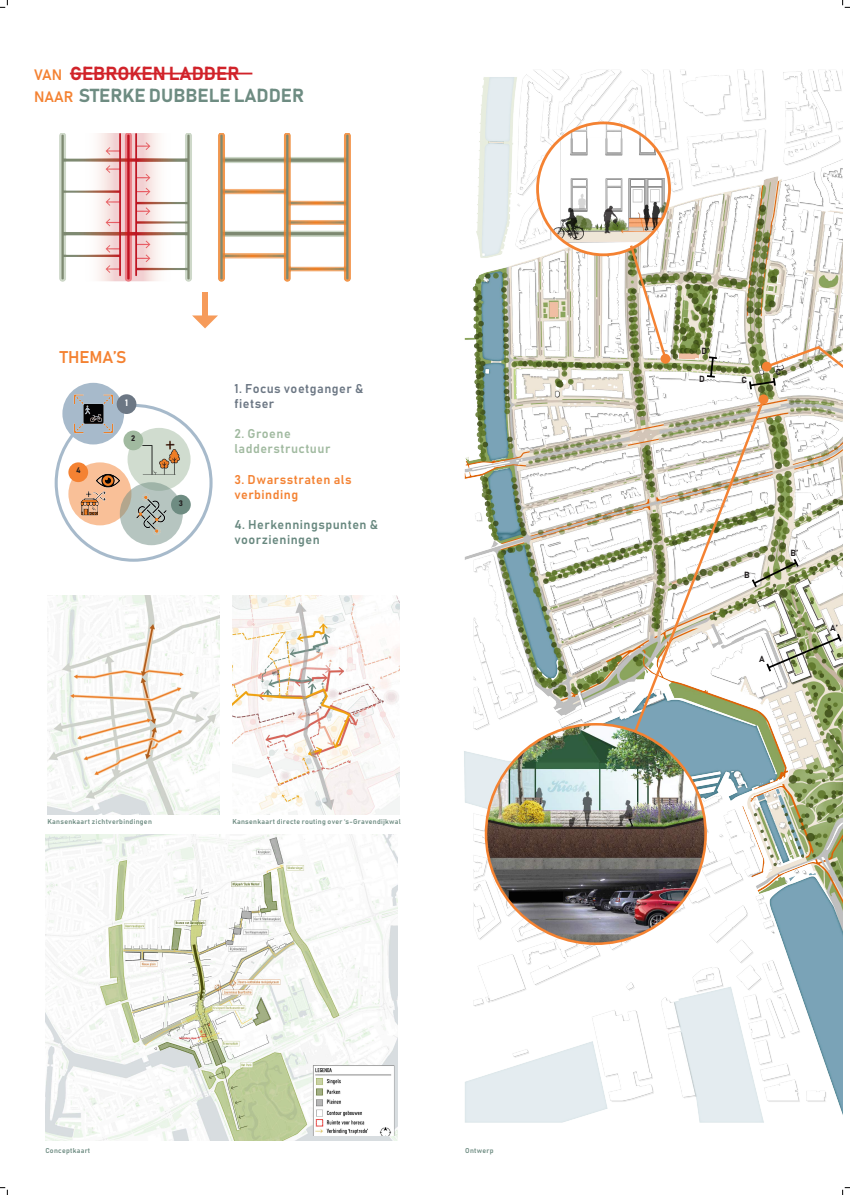
<style>
.page{position:relative;width:850px;height:1195px;background:#fff}
.page>*{position:absolute;margin:0;border:0;box-sizing:border-box;transform-origin:0 0}
.t1{font:18.65px/22.4px "Bahnschrift";color:#6e8c82}
.t2{font:16.8px "Bahnschrift";color:#f48232}
.t3{font:12.6px/15.1px "Bahnschrift";letter-spacing:.04em;color:#68887f}
.t4{font:12.6px/15.1px "Bahnschrift";letter-spacing:.04em;color:#f48232}
.t5{font:12.6px/15.1px "Bahnschrift";letter-spacing:.04em;color:#6c7784}
.t6{font:12.6px/15.1px "Bahnschrift";letter-spacing:.04em;color:#a1baa0}
.t7{font:9.24px "Bahnschrift";color:#fff}
.t8{font:8.75px "Bahnschrift";color:#231f20}
.t9{font:7.98px "Bahnschrift";color:#231f20}
.t10{font:7px "Bahnschrift";letter-spacing:.04em;color:#6e8c82}
.s1{font-size:14.91px;color:#f48232}
.s2{color:#d1232a}
</style>
<div class="page">
<img style="left:60px;top:133px;width:290px;height:148px">
<div style="left:68px;top:462px;width:63px;height:63px;background:#f9c098;border-radius:50%"></div>
<div style="left:127px;top:428px;width:63px;height:63px;background:#d0dccf;border-radius:50%"></div>
<svg style="left:120px;top:482px;width:63px;height:63px"></svg>
<img style="left:77px;top:491px;width:29px;height:26px">
<img style="left:96px;top:471px;width:30px;height:17px">
<img style="left:142px;top:440px;width:38px;height:35px">
<img style="left:127px;top:493px;width:48px;height:42px">
<div style="left:68px;top:462px;width:20px;height:20px;background:#f48232;border-radius:50%"></div>
<div style="left:171px;top:495px;width:20px;height:19px;background:#6e8c82;border-radius:50%"></div>
<div style="left:123px;top:430px;width:20px;height:20px;background:#a1baa0;border-radius:50%"></div>
<div style="left:62px;top:383px;width:62px;height:61px;background:#a7bacb;border-radius:50%"></div>
<img style="left:65px;top:382px;width:55px;height:58px">
<div style="left:117px;top:394px;width:19px;height:20px;background:#6c7784;border-radius:50%"></div>
<hr style="left:70px;top:73px;width:182px;height:1px;background:#d1232a">
<div style="left:202px;top:292px;width:6px;height:23px;background:#f69b5a"></div>
<svg style="left:192px;top:315px;width:26px;height:13px"></svg>
<img style="left:464px;top:70px;width:378px;height:1053px">
<img style="left:45px;top:834px;width:352px;height:306px">
<img style="left:308px;top:1051px;width:90px;height:84px">
<img style="left:232px;top:595px;width:167px;height:219px">
<img style="left:48px;top:595px;width:171px;height:219px">
<img style="left:537px;top:123px;width:132px;height:132px;border-radius:66px">
<div style="left:536px;top:121px;width:134px;height:135px;border:3px solid #f48232;border-radius:50%"></div>
<img style="left:486px;top:724px;width:219px;height:219px;border-radius:110px">
<svg style="left:766px;top:631px;width:76px;height:42px"></svg>
<svg style="left:766px;top:557px;width:33px;height:32px"></svg>
<svg style="left:704px;top:355px;width:14px;height:24px"></svg>
<svg style="left:747px;top:344px;width:95px;height:158px"></svg>
<svg style="left:761px;top:361px;width:10px;height:10px"></svg>
<svg style="left:627px;top:242px;width:41px;height:120px"></svg>
<div style="left:660px;top:354px;width:10px;height:9px;background:#f48232;border-radius:50%"></div>
<svg style="left:631px;top:396px;width:135px;height:339px"></svg>
<div style="left:758px;top:394px;width:10px;height:10px;background:#f48232;border-radius:50%"></div>
<svg style="left:0;top:0;width:8px;height:8px"></svg>
<svg style="left:0;top:1187px;width:8px;height:7px"></svg>
<svg style="left:842px;top:0;width:7px;height:8px"></svg>
<svg style="left:842px;top:1187px;width:7px;height:7px"></svg>
<h1 class="t1" style="left:34px;top:62px;width:271px"><span class="s1">VAN</span> <span class="s2">GEBROKEN LADDER<br></span><span class="s1">NAAR</span> STERKE DUBBELE LADDER</h1>
<h2 class="t2" style="left:60px;top:347px;width:68px">THEMA’S</h2>
<h3 class="t7" style="left:125px;top:397px;width:5px">1</h3>
<p class="t9" style="left:76px;top:465px;width:6px">4</p>
<p class="t9" style="left:131px;top:433px;width:6px">2</p>
<p class="t9" style="left:179px;top:498px;width:6px">3</p>
<h3 class="t5" style="left:234px;top:380px;width:130px">1. Focus voetganger &amp; fietser</h3>
<h3 class="t6" style="left:234px;top:426px;width:97px">2. Groene ladderstructuur</h3>
<h3 class="t4" style="left:234px;top:471px;width:118px">3. Dwarsstraten als verbinding</h3>
<h3 class="t3" style="left:234px;top:516px;width:145px">4. Herkenningspunten &amp; voorzieningen</h3>
<p class="t10" style="left:48px;top:816px;width:106px">Kansenkaart zichtverbindingen</p>
<p class="t10" style="left:232px;top:816px;width:170px">Kansenkaart directe routing over ‘s-Gravendijkwal</p>
<p class="t10" style="left:45px;top:1146px;width:46px">Conceptkaart</p>
<p class="t10" style="left:465px;top:1146px;width:30px">Ontwerp</p>
<p class="t8" style="left:701px;top:345px;width:9px">D’</p>
<p class="t8" style="left:699px;top:373px;width:7px">D</p>
<p class="t8" style="left:741px;top:374px;width:7px">C</p>
<p class="t8" style="left:775px;top:366px;width:9px">C’</p>
<p class="t8" style="left:743px;top:569px;width:7px">B</p>
<p class="t8" style="left:789px;top:547px;width:9px">B’</p>
<p class="t8" style="left:758px;top:653px;width:7px">A</p>
<p class="t8" style="left:829px;top:622px;width:9px">A’</p>
</div>
